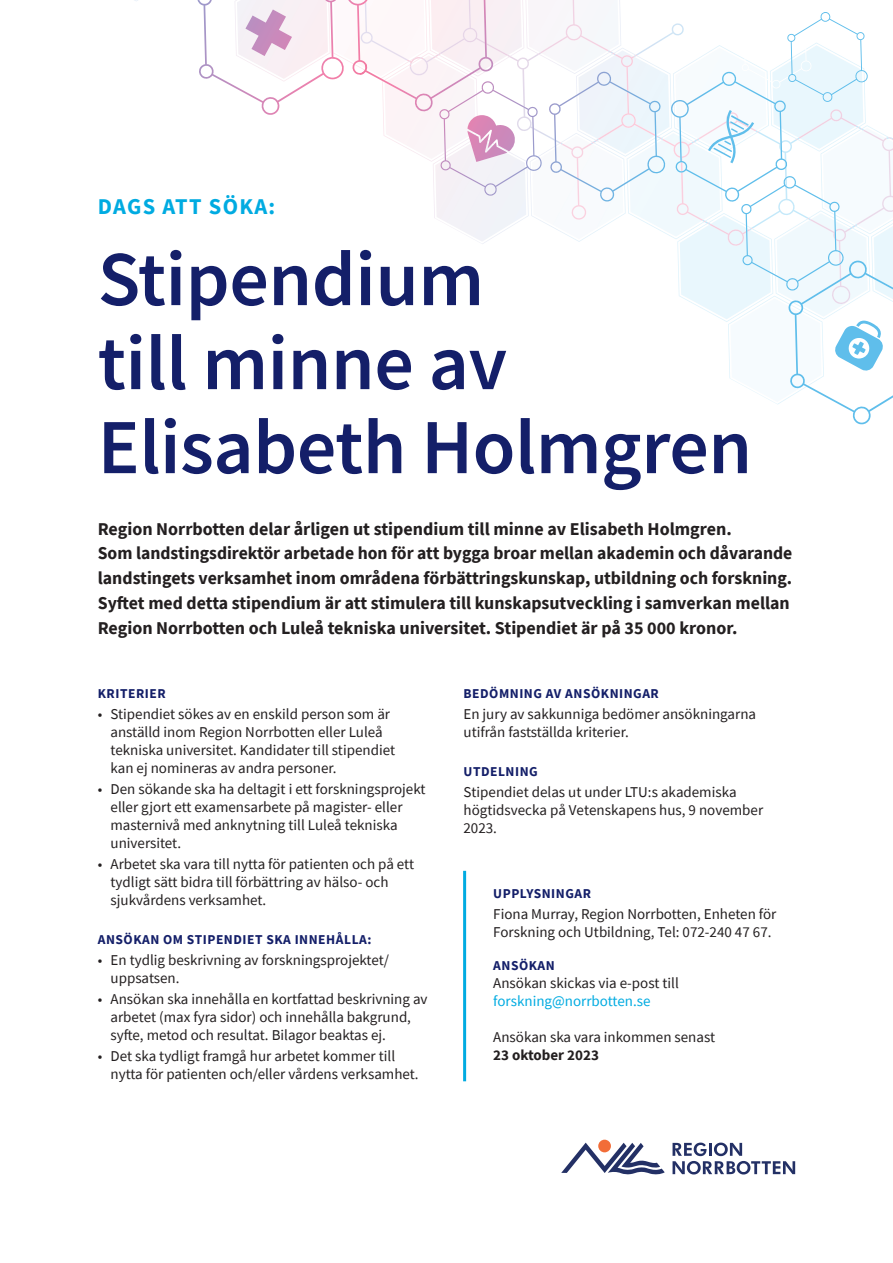
<style>
.page{position:relative;width:893px;height:1263px;background:#fff}
.page>*{position:absolute;margin:0;border:0;box-sizing:border-box;transform-origin:0 0}
.t1{font:600 78px/84px "Source Sans Pro";letter-spacing:-.005em;color:#141f69}
.t2{font:700 22.5px "Source Sans Pro";letter-spacing:.055em;color:#00abe1}
.t3{font:700 18px/24.8px "Source Sans Pro";color:#231f20}
.t4{font:15px/18px "Source Sans Pro";color:#231f20}
.t5{font:700 13.5px "Source Sans Pro";letter-spacing:.04em;color:#141f69}
.s1{color:#00abe1}
.s2{font-weight:700}
</style>
<div class="page">
<hr style="left:463px;top:871px;width:3px;height:210px;background:#00abe1">
<svg style="left:598px;top:1140px;width:13px;height:12px"></svg>
<svg style="left:561px;top:1142px;width:104px;height:32px"></svg>
<svg style="left:672px;top:1142px;width:123px;height:32px"></svg>
<svg style="left:198px;top:0;width:695px;height:424px"></svg>
<p class="t2" style="left:98px;top:191px;width:179px">DAGS ATT SÖKA:</p>
<p class="t1" style="left:98px;top:236px;width:656px">Stipendium<br>till minne av<br>Elisabeth Holmgren</p>
<p class="t3" style="left:98px;top:516px;width:696px">Region Norrbotten delar årligen ut stipendium till minne av Elisabeth Holmgren.<br>Som landstingsdirektör arbetade hon för att bygga broar mellan akademin och dåvarande landstingets verksamhet inom områdena förbättringskunskap, utbildning och forskning.<br>Syftet med detta stipendium är att stimulera till kunskapsutveckling i samverkan mellan Region Norrbotten och Luleå tekniska universitet. Stipendiet är på 35 000 kronor.</p>
<p class="t5" style="left:98px;top:684px;width:69px">KRITERIER</p>
<p class="t4" style="left:111px;top:705px;width:286px;text-indent:-13px">• Stipendiet sökes av en enskild person som är anställd inom Region Norrbotten eller Luleå tekniska universitet. Kandidater till stipendiet kan ej nomineras av andra personer.</p>
<p class="t4" style="left:111px;top:780px;width:316px;text-indent:-13px">• Den sökande ska ha deltagit i ett forskningsprojekt eller gjort ett examensarbete på magister- eller masternivå med anknytning till Luleå tekniska universitet.</p>
<p class="t4" style="left:111px;top:855px;width:305px;text-indent:-13px">• Arbetet ska vara till nytta för patienten och på ett tydligt sätt bidra till förbättring av hälso- och sjukvårdens verksamhet.</p>
<p class="t5" style="left:98px;top:930px;width:275px">ANSÖKAN OM STIPENDIET SKA INNEHÅLLA:</p>
<p class="t4" style="left:111px;top:950px;width:280px;text-indent:-13px">• En tydlig beskrivning av forskningsprojektet/ uppsatsen.</p>
<p class="t4" style="left:111px;top:989px;width:319px;text-indent:-13px">• Ansökan ska innehålla en kortfattad beskrivning av arbetet (max fyra sidor) och innehålla bakgrund, syfte, metod och resultat. Bilagor beaktas ej.</p>
<p class="t4" style="left:111px;top:1046px;width:310px;text-indent:-13px">• Det ska tydligt framgå hur arbetet kommer till nytta för patienten och/eller vårdens verksamhet.</p>
<p class="t5" style="left:463px;top:684px;width:197px">BEDÖMNING AV ANSÖKNINGAR</p>
<p class="t4" style="left:463px;top:705px;width:294px">En jury av sakkunniga bedömer ansökningarna utifrån fastställda kriterier.</p>
<p class="t5" style="left:463px;top:762px;width:76px">UTDELNING</p>
<p class="t4" style="left:463px;top:782px;width:301px">Stipendiet delas ut under LTU:s akademiska högtidsvecka på Vetenskapens hus, 9 november<br>2023.</p>
<p class="t5" style="left:493px;top:884px;width:99px">UPPLYSNINGAR</p>
<p class="t4" style="left:493px;top:905px;width:285px">Fiona Murray, Region Norrbotten, Enheten för<br>Forskning och Utbildning, Tel: 072-240 47 67.</p>
<p class="t5" style="left:493px;top:956px;width:63px">ANSÖKAN</p>
<p class="t4" style="left:493px;top:974px;width:187px">Ansökan skickas via e-post till <span class="s1">forskning@norrbotten.se</span></p>
<p class="t4" style="left:493px;top:1028px;width:223px">Ansökan ska vara inkommen senast<br><span class="s2">23 oktober 2023</span></p>
</div>
